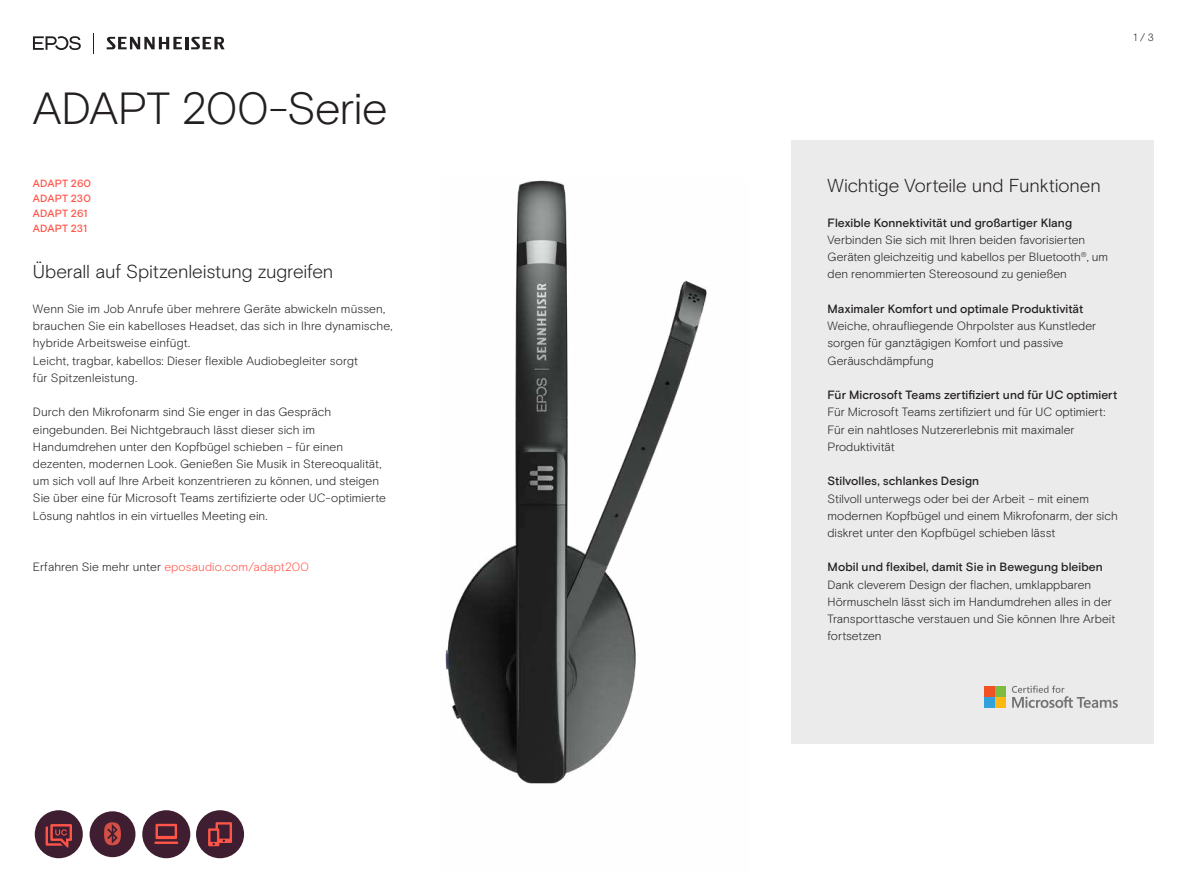
<style>
.page{position:relative;width:1187px;height:893px;background:#fff}
.page>*{position:absolute;margin:0;border:0;box-sizing:border-box;transform-origin:0 0}
.t1{font:300 45px "EPOS Basis";letter-spacing:-.02em;color:#231f20}
.t2{font:300 18.75px "EPOS Basis";letter-spacing:-.01em;color:#231f20}
.t3{font:300 12px/17.2px "EPOS Basis";letter-spacing:.005em;color:#231f20}
.t4{font:500 12px "EPOS Basis";letter-spacing:.005em;color:#231f20}
.t5{font:300 12px "EPOS Basis";color:#ff5549}
.t6{font:500 10.5px/15px "EPOS Basis";letter-spacing:.02em;color:#ff5549}
.t7{font:300 10.5px "EPOS Basis";color:#231f20}
.s1{color:#231f20}
</style>
<div class="page">
<img style="left:445px;top:180px;width:262px;height:604px">
<svg style="left:93px;top:33px;width:1px;height:20px"></svg>
<svg style="left:107px;top:37px;width:118px;height:12px"></svg>
<svg style="left:33px;top:36px;width:48px;height:14px"></svg>
<div style="left:791px;top:140px;width:362px;height:604px;background:#ebebeb"></div>
<div style="left:35px;top:810px;width:48px;height:48px;background:#3f1e31;border-radius:50%"></div>
<svg style="left:46px;top:824px;width:26px;height:24px"></svg>
<div style="left:90px;top:811px;width:45px;height:46px;background:#3f1e31;border-radius:50%"></div>
<svg style="left:104px;top:822px;width:17px;height:23px"></svg>
<div style="left:142px;top:810px;width:48px;height:48px;background:#3f1e31;border-radius:50%"></div>
<svg style="left:155px;top:824px;width:22px;height:15px"></svg>
<hr style="left:154px;top:841px;width:24px;height:3px;background:#ff5549">
<div style="left:196px;top:810px;width:48px;height:48px;background:#3f1e31;border-radius:50%"></div>
<svg style="left:208px;top:822px;width:24px;height:24px"></svg>
<div style="left:983px;top:686px;width:11px;height:10px;background:#f05125"></div>
<div style="left:995px;top:686px;width:10px;height:10px;background:#7ebb42"></div>
<div style="left:983px;top:697px;width:11px;height:11px;background:#32a0da"></div>
<div style="left:995px;top:697px;width:10px;height:11px;background:#fdb813"></div>
<svg style="left:1011px;top:685px;width:106px;height:23px"></svg>
<h1 class="t1" style="left:33px;top:84px;width:356px">ADAPT 200-Serie</h1>
<p class="t6" style="left:33px;top:176px;width:60px">ADAPT 260<br>ADAPT 230<br>ADAPT 261<br>ADAPT 231</p>
<h2 class="t2" style="left:33px;top:262px;width:302px">Überall auf Spitzenleistung zugreifen</h2>
<p class="t3" style="left:33px;top:300px;width:361px">Wenn Sie im Job Anrufe über mehrere Geräte abwickeln müssen, brauchen Sie ein kabelloses Headset, das sich in Ihre dynamische, hybride Arbeitsweise einfügt.<br>Leicht, tragbar, kabellos: Dieser flexible Audiobegleiter sorgt<br>für Spitzenleistung.</p>
<p class="t3" style="left:33px;top:404px;width:354px">Durch den Mikrofonarm sind Sie enger in das Gespräch eingebunden. Bei Nichtgebrauch lässt dieser sich im Handumdrehen unter den Kopfbügel schieben – für einen dezenten, modernen Look. Genießen Sie Musik in Stereoqualität, um sich voll auf Ihre Arbeit konzentrieren zu können, und steigen Sie über eine für Microsoft Teams zertifizierte oder UC-optimierte Lösung nahtlos in ein virtuelles Meeting ein.</p>
<p class="t5" style="left:33px;top:561px;width:278px"><span class="s1">Erfahren Sie mehr unter</span> eposaudio.com/adapt200</p>
<p class="t7" style="left:1133px;top:32px;width:22px">1 / 3</p>
<h2 class="t2" style="left:827px;top:176px;width:275px">Wichtige Vorteile und Funktionen</h2>
<p class="t4" style="left:827px;top:218px;width:246px">Flexible Konnektivität und großartiger Klang</p>
<p class="t3" style="left:827px;top:231px;width:282px">Verbinden Sie sich mit Ihren beiden favorisierten<br>Geräten gleichzeitig und kabellos per Bluetooth<sup>®</sup>, um den renommierten Stereosound zu genießen</p>
<p class="t4" style="left:827px;top:304px;width:257px">Maximaler Komfort und optimale Produktivität</p>
<p class="t3" style="left:827px;top:317px;width:270px">Weiche, ohraufliegende Ohrpolster aus Kunstleder sorgen für ganztägigen Komfort und passive<br>Geräuschdämpfung</p>
<p class="t4" style="left:827px;top:390px;width:291px">Für Microsoft Teams zertifiziert und für UC optimiert</p>
<p class="t3" style="left:827px;top:404px;width:279px">Für Microsoft Teams zertifiziert und für UC optimiert:<br>Für ein nahtloses Nutzererlebnis mit maximaler<br>Produktivität</p>
<p class="t4" style="left:827px;top:476px;width:153px">Stilvolles, schlankes Design</p>
<p class="t3" style="left:827px;top:490px;width:292px">Stilvoll unterwegs oder bei der Arbeit – mit einem modernen Kopfbügel und einem Mikrofonarm, der sich diskret unter den Kopfbügel schieben lässt</p>
<p class="t4" style="left:827px;top:562px;width:277px">Mobil und flexibel, damit Sie in Bewegung bleiben</p>
<p class="t3" style="left:827px;top:576px;width:289px">Dank cleverem Design der flachen, umklappbaren Hörmuscheln lässt sich im Handumdrehen alles in der Transporttasche verstauen und Sie können Ihre Arbeit fortsetzen</p>
</div>
